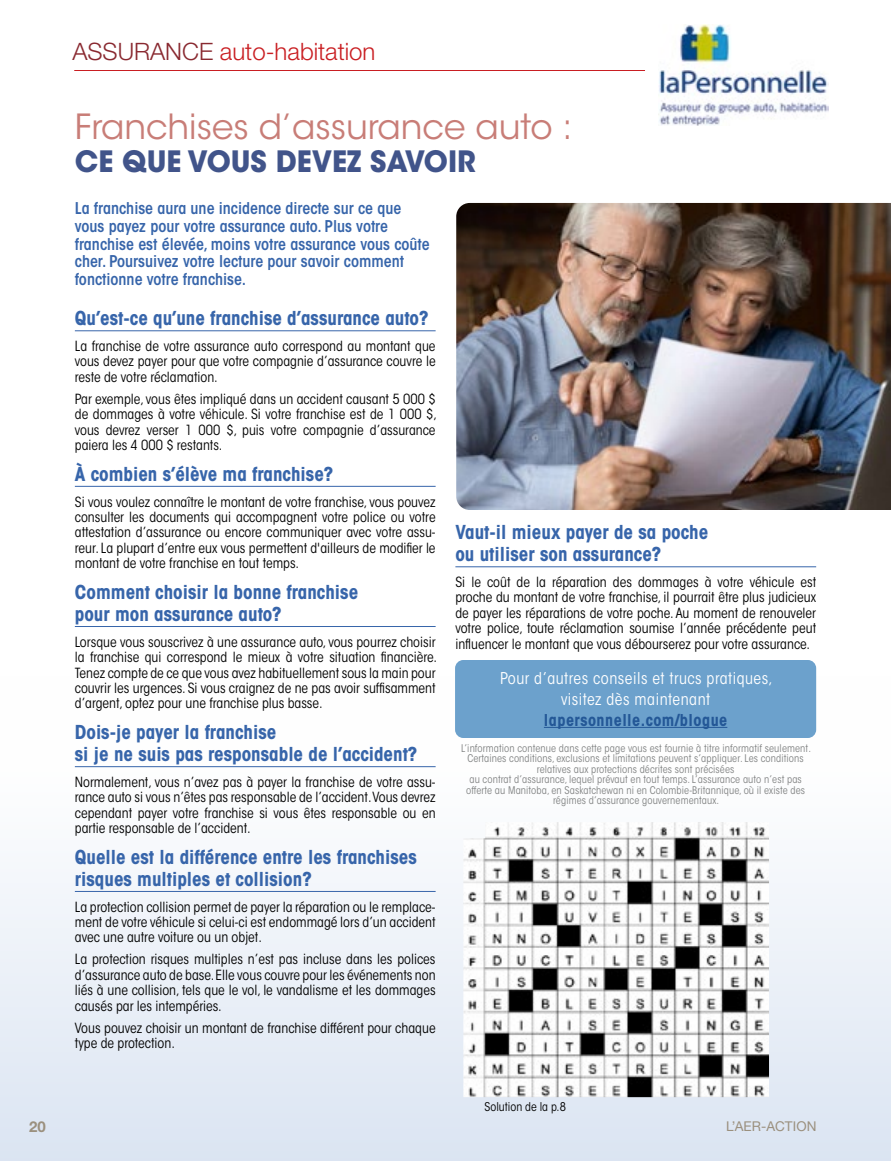
<style>
.page{position:relative;width:891px;height:1161px;background:#fff}
.page>*{position:absolute;margin:0;border:0;box-sizing:border-box;transform-origin:0 0}
.t1{font:34.5px "ITC Avant Garde Std";color:#c87d77}
.t2{font:700 29.25px "ITC Avant Garde Std";color:#41548a}
.t3{font:300 24px "Helvetica Neue LT Std";color:#c91e22}
.t4{font:700 condensed 19.05px/22px "ITC Avant Garde Std";color:#3765aa}
.t5{font:condensed 16.2px/20.9px "ITC Avant Garde Std";letter-spacing:.03em;color:#fff;text-align:center}
.t6{font:700 condensed 16.2px "ITC Avant Garde Std";letter-spacing:.03em;color:#245897}
.t7{font:600 condensed 16.05px/17.5px "ITC Avant Garde Std";color:#3765aa}
.t8{font:700 15px "Helvetica Neue LT Std";color:#9b907e}
.t9{font:condensed 13.95px/15.5px "ITC Avant Garde Std";color:#000;text-align:justify}
.t10{font:13.5px "Helvetica Neue LT Std";letter-spacing:.01em;color:#9b907e}
.t11{font:condensed 12px "ITC Avant Garde Std";color:#000}
.t12{font:condensed 10.5px/10.5px "ITC Avant Garde Std";letter-spacing:.01em;color:#818383;text-align:center}
.s1{color:#892930}
</style>
<div class="page">
<div style="left:0;top:676px;width:891px;height:485px;background:linear-gradient(to bottom,#fff,#dce5f2)"></div>
<hr style="left:74px;top:70px;width:571px;height:1px;background:#c91e22">
<hr style="left:75px;top:330px;width:361px;height:1px;background:#3765aa">
<hr style="left:75px;top:486px;width:361px;height:1px;background:#3765aa">
<hr style="left:75px;top:626px;width:361px;height:1px;background:#3765aa">
<hr style="left:75px;top:766px;width:361px;height:1px;background:#3765aa">
<hr style="left:75px;top:891px;width:361px;height:1px;background:#3765aa">
<hr style="left:455px;top:566px;width:361px;height:1px;background:#3765aa">
<img style="left:659px;top:24px;width:170px;height:102px">
<div style="left:455px;top:660px;width:361px;height:78px;background:#6ca1cc;border-radius:8px"></div>
<hr style="left:544px;top:727px;width:183px;height:1px;background:#245897">
<img style="left:456px;top:203px;width:435px;height:307px">
<img style="left:463px;top:822px;width:306px;height:275px">
<h3 class="t3" style="left:72px;top:37px;width:305px"><span class="s1">ASSURANCE</span> auto-habitation</h3>
<h1 class="t1" style="left:75px;top:106px;width:499px">Franchises d’assurance auto :</h1>
<h2 class="t2" style="left:75px;top:142px;width:402px">CE QUE VOUS DEVEZ SAVOIR</h2>
<p class="t7" style="left:75px;top:200px;width:356px">La franchise aura une incidence directe sur ce que vous payez pour votre assurance auto. Plus votre franchise est élevée, moins votre assurance vous coûte cher. Poursuivez votre lecture pour savoir comment fonctionne votre franchise.</p>
<h3 class="t4" style="left:75px;top:307px;width:355px">Qu’est-ce qu’une franchise d’assurance auto?</h3>
<p class="t9" style="left:75px;top:338px;width:362px">La franchise de votre assurance auto correspond au montant que vous devez payer pour que votre compagnie d’assurance couvre le reste de votre réclamation.</p>
<p class="t9" style="left:75px;top:391px;width:364px">Par exemple, vous êtes impliqué dans un accident causant 5 000 $ de dommages à votre véhicule. Si votre franchise est de 1 000 $, vous devrez verser 1 000 $, puis votre compagnie d’assurance paiera les 4 000 $ restants.</p>
<h3 class="t4" style="left:75px;top:462px;width:260px">À combien s’élève ma franchise?</h3>
<p class="t9" style="left:75px;top:494px;width:362px">Si vous voulez connaître le montant de votre franchise, vous pouvez consulter les documents qui accompagnent votre police ou votre attestation d’assurance ou encore communiquer avec votre assu&shy;reur. La plupart d’entre eux vous permettent d'ailleurs de modifier le montant de votre franchise en tout temps.</p>
<h3 class="t4" style="left:75px;top:581px;width:285px">Comment choisir la bonne franchise pour mon assurance auto?</h3>
<p class="t9" style="left:75px;top:634px;width:364px">Lorsque vous souscrivez à une assurance auto, vous pourrez choisir la franchise qui correspond le mieux à votre situation financière.<br>Tenez compte de ce que vous avez habituellement sous la main pour couvrir les urgences. Si vous craignez de ne pas avoir suffisamment d’argent, optez pour une franchise plus basse.</p>
<h3 class="t4" style="left:75px;top:721px;width:344px">Dois-je payer la franchise<br>si je ne suis pas responsable de l’accident?</h3>
<p class="t9" style="left:75px;top:774px;width:362px">Normalement, vous n’avez pas à payer la franchise de votre assu&shy;rance auto si vous n’êtes pas responsable de l’accident.Vous devrez cependant payer votre franchise si vous êtes responsable ou en partie responsable de l’accident.</p>
<h3 class="t4" style="left:75px;top:846px;width:343px">Quelle est la différence entre les franchises risques multiples et collision?</h3>
<p class="t9" style="left:75px;top:899px;width:362px">La protection collision permet de payer la réparation ou le remplace&shy;ment de votre véhicule si celui-ci est endommagé lors d’un accident avec une autre voiture ou un objet.</p>
<p class="t9" style="left:75px;top:952px;width:362px">La protection risques multiples n’est pas incluse dans les polices d’assurance auto de base. Elle vous couvre pour les événements non liés à une collision, tels que le vol, le vandalisme et les dommages causés par les intempéries.</p>
<p class="t9" style="left:75px;top:1020px;width:362px">Vous pouvez choisir un montant de franchise différent pour chaque type de protection.</p>
<h3 class="t4" style="left:455px;top:521px;width:254px">Vaut-il mieux payer de sa poche ou utiliser son assurance?</h3>
<p class="t9" style="left:455px;top:574px;width:362px">Si le coût de la réparation des dommages à votre véhicule est proche du montant de votre franchise, il pourrait être plus judicieux de payer les réparations de votre poche. Au moment de renouveler votre police, toute réclamation soumise l’année précédente peut influencer le montant que vous débourserez pour votre assurance.</p>
<p class="t5" style="left:500px;top:668px;width:274px">Pour d’autres conseils et trucs pratiques, visitez dès maintenant</p>
<p class="t6" style="left:544px;top:710px;width:185px">lapersonnelle.com/blogue</p>
<p class="t12" style="left:461px;top:743px;width:351px">L’information contenue dans cette page vous est fournie à titre informatif seulement.<br>Certaines conditions, exclusions et limitations peuvent s’appliquer. Les conditions relatives aux protections décrites sont précisées<br>au contrat d’assurance, lequel prévaut en tout temps. L’assurance auto n’est pas offerte au Manitoba, en Saskatchewan ni en Colombie-Britannique, où il existe des régimes d’assurance gouvernementaux.</p>
<p class="t11" style="left:484px;top:1099px;width:83px">Solution de la p.8</p>
<p class="t8" style="left:29px;top:1117px;width:18px">20</p>
<p class="t10" style="left:726px;top:1118px;width:92px">L’AER-ACTION</p>
</div>
